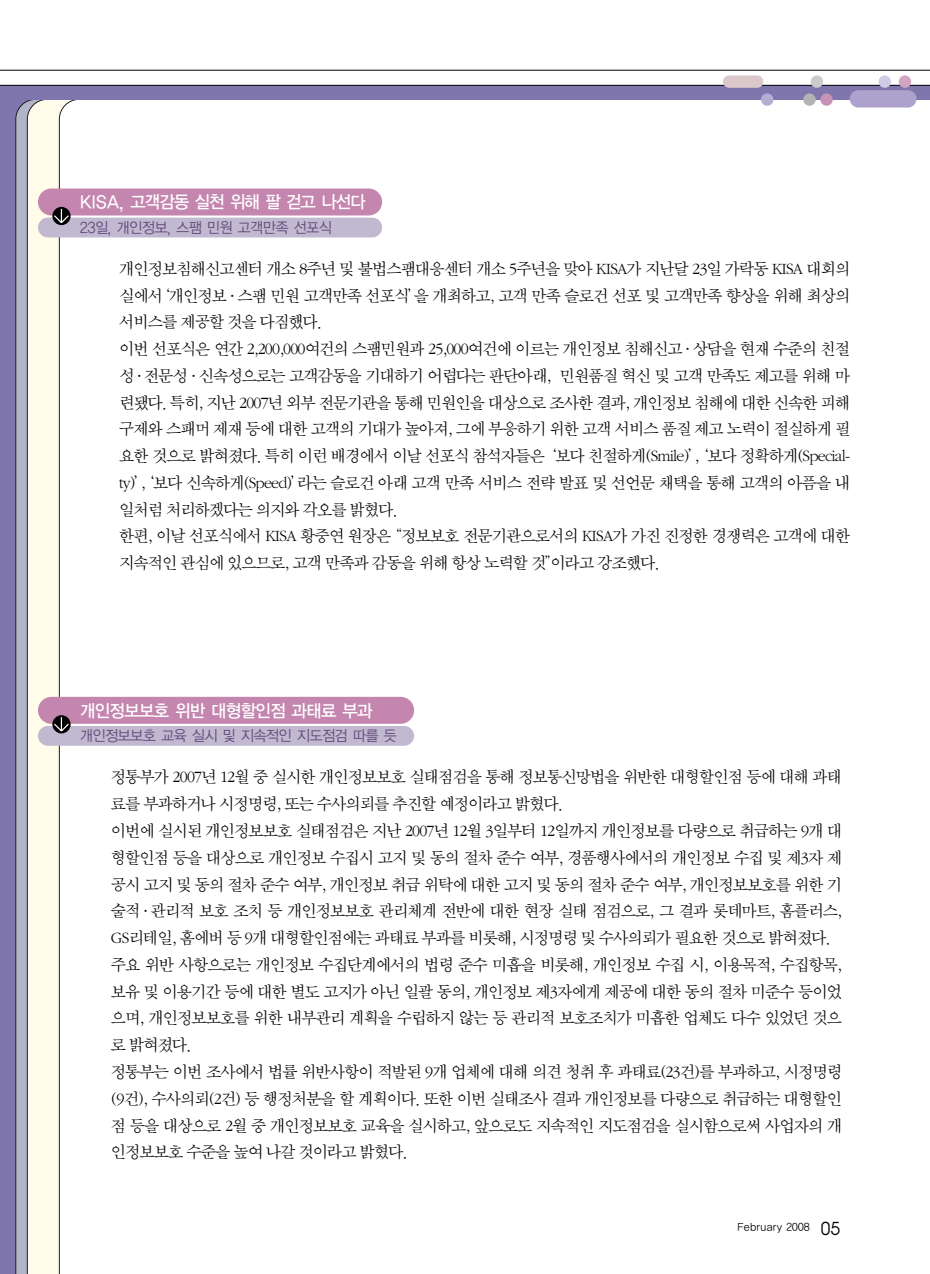
<style>
.page{position:relative;width:930px;height:1274px;background:#fff}
.page>*{position:absolute;margin:0;border:0;box-sizing:border-box;transform-origin:0 0}
.t1{font:17.5px "YGO13";letter-spacing:-.11em;color:#fff;scale:.95 1}
.t2{font:17.15px/26.8px "Sand Sm";letter-spacing:-.045em;color:#000}
.t3{font:14.88px "YGO12";letter-spacing:-.105em;color:#614b7e;scale:.95 1}
.t4{font:10.5px "YGO12";letter-spacing:-.04em;color:#000;scale:.95 1}
.s1{font-family:"Avant Garde";font-size:17.5px}
</style>
<div class="page">
<div style="left:0;top:85px;width:929px;height:60px;background:#7e76ac"></div>
<hr style="left:0;top:85px;width:929px;height:1px;background:#000">
<hr style="left:29px;top:100px;width:900px;height:1px;background:#000">
<div style="left:0;top:101px;width:38px;height:1173px;background:#7e76ac"></div>
<svg style="left:16px;top:101px;width:11px;height:1173px;background:#a9aebf"></svg>
<svg style="left:27px;top:101px;width:32px;height:1173px;background:#e6e4d3"></svg>
<svg style="left:59px;top:101px;width:138px;height:1173px"></svg>
<div style="left:722px;top:75px;width:41px;height:13px;background:#dbc8cb;border-radius:6px"></div>
<div style="left:810px;top:75px;width:13px;height:13px;background:#ccc;border-radius:50%"></div>
<div style="left:878px;top:75px;width:12px;height:13px;background:#d1cbe5;border-radius:50%"></div>
<div style="left:898px;top:75px;width:13px;height:13px;background:#d0a4c2;border-radius:50%"></div>
<div style="left:152px;top:101px;width:777px;height:72px;background:#fff"></div>
<div style="left:803px;top:93px;width:12px;height:13px;background:#b3b3b3;border-radius:50%"></div>
<div style="left:820px;top:93px;width:12px;height:13px;background:#c892b7;border-radius:50%"></div>
<div style="left:849px;top:90px;width:67px;height:18px;background:#ada2ce;border-radius:9px"></div>
<div style="left:761px;top:93px;width:12px;height:13px;background:#b6acd4;border-radius:50%"></div>
<hr style="left:0;top:70px;width:929px;height:1px;background:#000">
<div style="left:38px;top:218px;width:344px;height:19px;background:#c1b9cf;border-radius:10px"></div>
<div style="left:38px;top:189px;width:344px;height:26px;background:#c486af;border-radius:13px"></div>
<svg style="left:52px;top:207px;width:19px;height:18px"></svg>
<svg style="left:53px;top:208px;width:17px;height:16px"></svg>
<div style="left:38px;top:726px;width:376px;height:20px;background:#c1b9cf;border-radius:10px"></div>
<div style="left:38px;top:697px;width:376px;height:27px;background:#c486af;border-radius:13px"></div>
<svg style="left:52px;top:715px;width:19px;height:18px"></svg>
<svg style="left:53px;top:716px;width:17px;height:17px"></svg>
<p class="t1" style="left:79px;top:194px;width:303px">KISA, 고객감동 실천 위해 팔 걷고 나선다</p>
<p class="t3" style="left:79px;top:220px;width:268px">23일, 개인정보, 스팸 민원 고객만족 선포식</p>
<p class="t2" style="left:119px;top:256px;width:732px">개인정보침해신고센터 개소 8주년 및 불법스팸대응센터 개소 5주년을 맞아 KISA가 지난달 23일 가락동 KISA 대회의 실에서‘개인정보·스팸 민원 고객만족 선포식’을 개최하고, 고객 만족 슬로건 선포 및 고객만족 향상을 위해 최상의 서비스를 제공할 것을 다짐했다.<br>이번 선포식은 연간 2,200,000여건의 스팸민원과 25,000여건에 이르는 개인정보 침해신고·상담을 현재 수준의 친절 성·전문성·신속성으로는 고객감동을 기대하기 어렵다는 판단아래, 민원품질 혁신 및 고객 만족도 제고를 위해 마 련됐다. 특히, 지난 2007년 외부 전문기관을 통해 민원인을 대상으로 조사한 결과, 개인정보 침해에 대한 신속한 피해 구제와 스패머 제재 등에 대한 고객의 기대가 높아져, 그에 부응하기 위한 고객 서비스 품질 제고 노력이 절실하게 필 요한 것으로 밝혀졌다. 특히 이런 배경에서 이날 선포식 참석자들은‘보다 친절하게(Smile)’‘보다 정확하게(Special-</p>
<p class="t2" style="left:694px;top:444px;width:6px">,</p>
<p class="t2" style="left:119px;top:470px;width:732px;text-indent:178px">라는 슬로건 아래 고객 만족 서비스 전략 발표 및 선언문 채택을 통해 고객의 아픔을 내 일처럼 처리하겠다는 의지와 각오를 밝혔다.<br>한편, 이날 선포식에서 KISA 황중연 원장은“정보보호 전문기관으로서의 KISA가 가진 진정한 경쟁력은 고객에 대한 지속적인 관심에 있으므로, 고객 만족과 감동을 위해 항상 노력할 것”이라고 강조했다.</p>
<p class="t2" style="left:119px;top:470px;width:189px">ty)’‘보다 신속하게(Speed)’</p>
<p class="t2" style="left:141px;top:470px;width:6px">,</p>
<p class="t1" style="left:79px;top:703px;width:310px">개인정보보호 위반 대형할인점 과태료 부과</p>
<p class="t3" style="left:79px;top:729px;width:336px">개인정보보호 교육 실시 및 지속적인 지도점검 따를 듯</p>
<p class="t2" style="left:111px;top:765px;width:732px">정통부가 2007년 12월 중 실시한 개인정보보호 실태점검을 통해 정보통신망법을 위반한 대형할인점 등에 대해 과태 료를 부과하거나 시정명령, 또는 수사의뢰를 추진할 예정이라고 밝혔다.<br>이번에 실시된 개인정보보호 실태점검은 지난 2007년 12월 3일부터 12일까지 개인정보를 다량으로 취급하는 9개 대 형할인점 등을 대상으로 개인정보 수집시 고지 및 동의 절차 준수 여부, 경품행사에서의 개인정보 수집 및 제3자 제 공시 고지 및 동의 절차 준수 여부, 개인정보 취급 위탁에 대한 고지 및 동의 절차 준수 여부, 개인정보보호를 위한 기 술적·관리적 보호 조치 등 개인정보보호 관리체계 전반에 대한 현장 실태 점검으로, 그 결과 롯데마트, 홈플러스, GS리테일, 홈에버 등 9개 대형할인점에는 과태료 부과를 비롯해, 시정명령 및 수사의뢰가 필요한 것으로 밝혀졌다. 주요 위반 사항으로는 개인정보 수집단계에서의 법령 준수 미흡을 비롯해, 개인정보 수집 시, 이용목적, 수집항목, 보유 및 이용기간 등에 대한 별도 고지가 아닌 일괄 동의, 개인정보 제3자에게 제공에 대한 동의 절차 미준수 등이었 으며, 개인정보보호를 위한 내부관리 계획을 수립하지 않는 등 관리적 보호조치가 미흡한 업체도 다수 있었던 것으 로 밝혀졌다.<br>정통부는 이번 조사에서 법률 위반사항이 적발된 9개 업체에 대해 의견 청취 후 과태료(23건)를 부과하고, 시정명령 (9건), 수사의뢰(2건) 등 행정처분을 할 계획이다. 또한 이번 실태조사 결과 개인정보를 다량으로 취급하는 대형할인 점 등을 대상으로 2월 중 개인정보보호 교육을 실시하고, 앞으로도 지속적인 지도점검을 실시함으로써 사업자의 개 인정보보호 수준을 높여 나갈 것이라고 밝혔다.</p>
<p class="t4" style="left:737px;top:1222px;width:110px">February 2008 <span class="s1">05</span></p>
</div>
